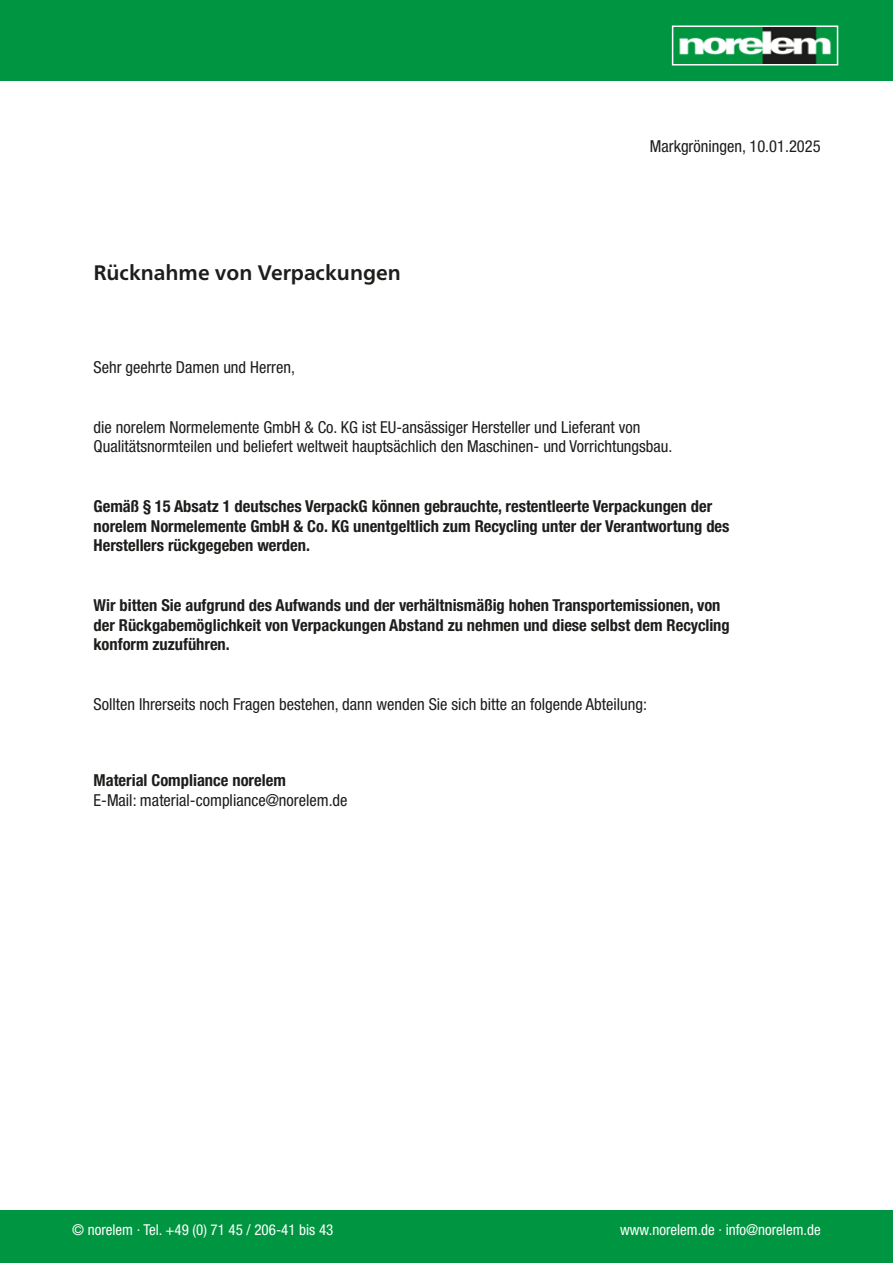
<style>
.page{position:relative;width:893px;height:1263px;background:#fff}
.page>*{position:absolute;margin:0;border:0;box-sizing:border-box;transform-origin:0 0}
.t1{font:700 21px "Frutiger Neue LTW1 G";color:#1d1d1b}
.t2{font:700 condensed 16.5px/19.8px "Helvetica Neue LTW1 G";color:#1d1d1b}
.t3{font:condensed 16.5px/19.8px "Helvetica Neue LTW1 G";color:#1d1d1b}
.t4{font:condensed 15px "Helvetica Neue LTW1 G";color:#fff}
</style>
<div class="page">
<div style="left:0;top:0;width:893px;height:80px;background:#009641"></div>
<div style="left:0;top:1210px;width:893px;height:53px;background:#009641"></div>
<img style="left:679px;top:29px;width:153px;height:33px">
<div style="left:672px;top:26px;width:166px;height:39px;border:2px solid #fff"></div>
<p class="t1" style="left:94px;top:260px;width:309px">Rücknahme von Verpackungen</p>
<p class="t3" style="left:94px;top:358px;width:203px">Sehr geehrte Damen und Herren,</p>
<p class="t3" style="left:650px;top:136px;width:172px">Markgröningen, 10.01.2025</p>
<p class="t3" style="left:94px;top:417px;width:580px">die norelem Normelemente GmbH &amp; Co. KG ist EU-ansässiger Hersteller und Lieferant von<br>Qualitätsnormteilen und beliefert weltweit hauptsächlich den Maschinen- und Vorrichtungsbau.</p>
<p class="t2" style="left:94px;top:496px;width:637px">Gemäß § 15 Absatz 1 deutsches VerpackG können gebrauchte, restentleerte Verpackungen der norelem Normelemente GmbH &amp; Co. KG unentgeltlich zum Recycling unter der Verantwortung des<br>Herstellers rückgegeben werden.</p>
<p class="t2" style="left:94px;top:595px;width:638px">Wir bitten Sie aufgrund des Aufwands und der verhältnismäßig hohen Transportemissionen, von der Rückgabemöglichkeit von Verpackungen Abstand zu nehmen und diese selbst dem Recycling konform zuzuführen.</p>
<p class="t3" style="left:94px;top:694px;width:555px">Sollten Ihrerseits noch Fragen bestehen, dann wenden Sie sich bitte an folgende Abteilung:</p>
<p class="t2" style="left:94px;top:770px;width:194px">Material Compliance norelem</p>
<p class="t3" style="left:94px;top:790px;width:256px">E-Mail: material-compliance@norelem.de</p>
<p class="t4" style="left:72px;top:1221px;width:263px">© norelem · Tel. +49 (0) 71 45 / 206-41 bis 43</p>
<p class="t4" style="left:620px;top:1221px;width:202px">www.norelem.de · info@norelem.de</p>
</div>
